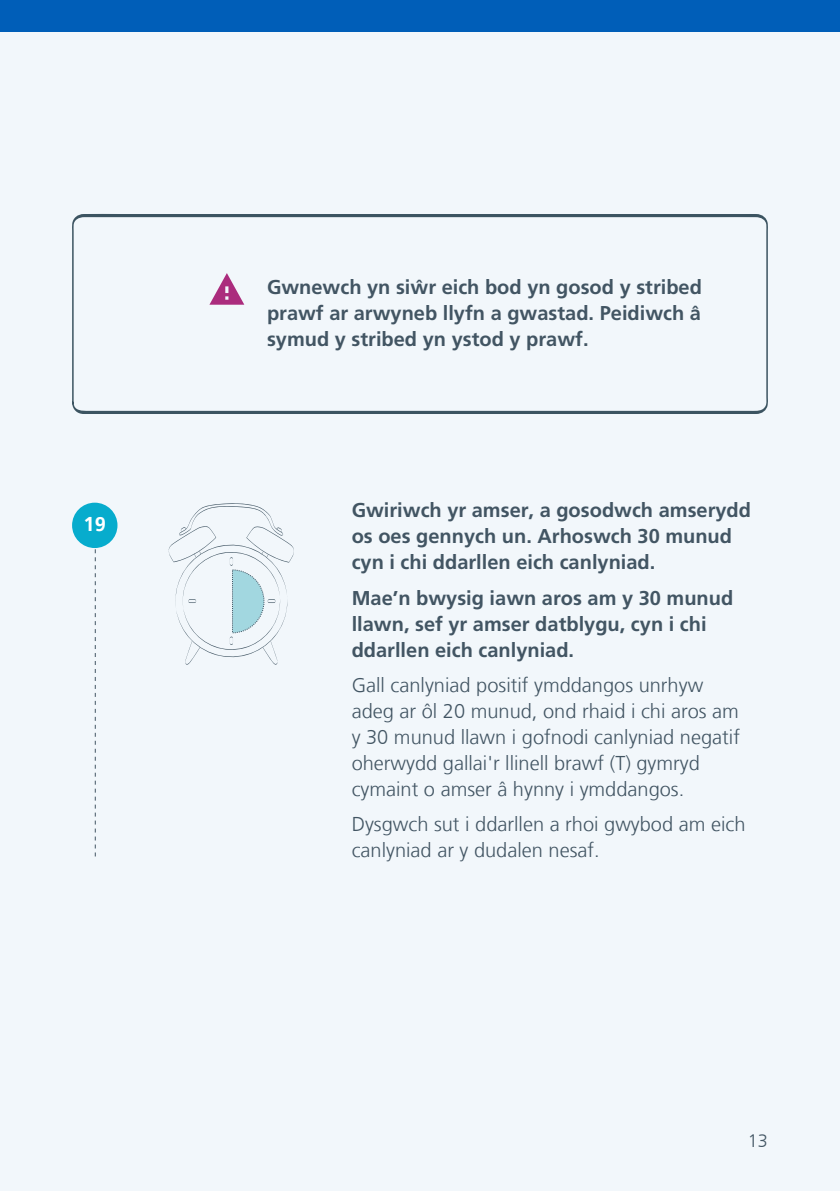
<style>
.page{position:relative;width:840px;height:1191px;background:#fff}
.page>*{position:absolute;margin:0;border:0;box-sizing:border-box;transform-origin:0 0}
.Paragraph_Bold__p{font:700 20px/26px "Frutiger LT Pro";color:#425563}
.Paragraph_Black__p{font:300 20px/26px "Frutiger LT";color:#425563}
.Paragraph_White__p{font:700 20px "Frutiger LT";color:#fff}
.Page_number__p{font:300 18px "Frutiger LT";color:#425563}
</style>
<div class="page">
<div style="left:0;top:31px;width:839px;height:1160px;background:#f2f7fb"></div>
<svg style="left:72px;top:214px;width:695px;height:200px"></svg>
<svg style="left:209px;top:273px;width:35px;height:32px"></svg>
<svg style="left:95px;top:549px;width:1px;height:307px"></svg>
<div style="left:72px;top:502px;width:45px;height:46px;background:#07accd;border-radius:50%"></div>
<svg style="left:168px;top:503px;width:126px;height:162px"></svg>
<div style="left:0;top:0;width:839px;height:31px;background:#005eb8"></div>
<h2 class="Paragraph_White__p" style="left:83px;top:512px;width:24px">19</h2>
<h3 class="Paragraph_Bold__p" style="left:267px;top:274px;width:436px;text-align:justify">Gwnewch yn siŵr eich bod yn gosod y stribed prawf ar arwyneb llyfn a gwastad. Peidiwch â symud y stribed yn ystod y prawf.</h3>
<h3 class="Paragraph_Bold__p" style="left:351px;top:497px;width:400px">Gwiriwch yr amser, a gosodwch amserydd os oes gennych un. Arhoswch 30 munud cyn i chi ddarllen eich canlyniad.</h3>
<h3 class="Paragraph_Bold__p" style="left:351px;top:584px;width:383px">Mae’n bwysig iawn aros am y 30 munud llawn, sef yr amser datblygu, cyn i chi ddarllen eich canlyniad.</h3>
<p class="Paragraph_Black__p" style="left:351px;top:672px;width:389px">Gall canlyniad positif ymddangos unrhyw adeg ar ôl 20 munud, ond rhaid i chi aros am y 30 munud llawn i gofnodi canlyniad negatif oherwydd gallai'r llinell brawf (T) gymryd cymaint o amser â hynny i ymddangos.</p>
<p class="Paragraph_Black__p" style="left:351px;top:811px;width:395px">Dysgwch sut i ddarllen a rhoi gwybod am eich canlyniad ar y dudalen nesaf.</p>
<p class="Page_number__p" style="left:747px;top:1130px;width:22px">13</p>
</div>
